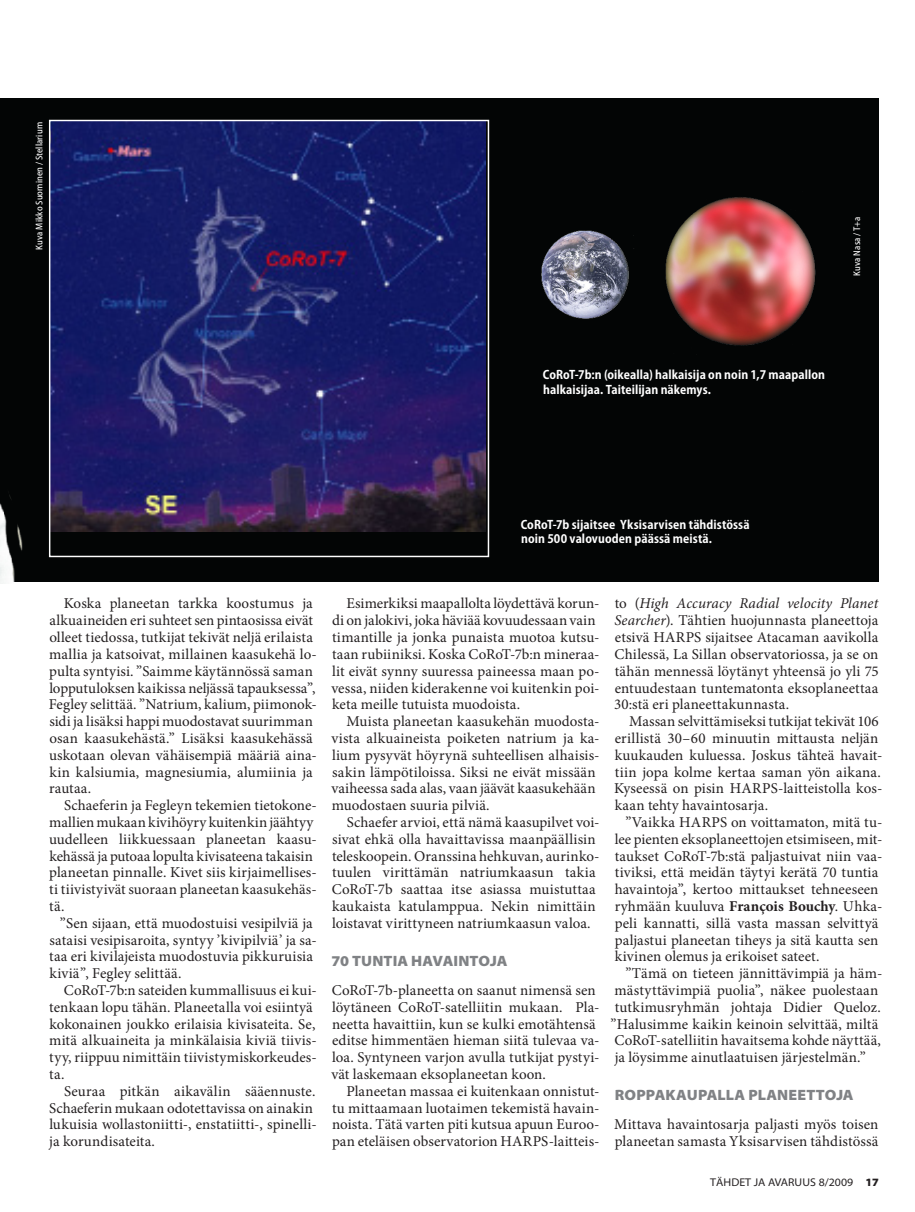
<style>
.page{position:relative;width:915px;height:1212px;background:#fff}
.page>*{position:absolute;margin:0;border:0;box-sizing:border-box;transform-origin:0 0}
.Leipis_Minion___sis{font:15px/16.8px "Minion Pro";letter-spacing:.01em;color:#231f20}
.Leipis_Minion___ei_s{font:15px/16.8px "Minion Pro";letter-spacing:.01em;color:#231f20}
.Väliotsikko{font:900 expanded 15px "Myriad Stars Pro XT";color:#808285}
.Kuvateksti_nega{font:700 13.5px/14.2px "Myriad Stars Pro";letter-spacing:.005em;color:#fff}
.Normaali{font:11.25px "Myriad Stars Pro XT Exp";letter-spacing:.005em;color:#231f20}
.Normaali-2{font:900 expanded 11.25px "Myriad Stars Pro XT";color:#231f20}
.Kuvaaja_nega{font:600 9.75px "Myriad Stars Pro SB";letter-spacing:.015em;color:#fff}
.s1{font-style:italic}
.s2{font-weight:700}
</style>
<div class="page">
<div style="left:0;top:98px;width:878px;height:483px;background:#030505"></div>
<img style="left:51px;top:122px;width:434px;height:410px">
<img style="left:541px;top:197px;width:275px;height:149px">
<img style="left:0;top:495px;width:40px;height:88px">
<p class="Kuvaaja_nega" style="left:33px;top:250px;width:129px;rotate:-90deg">Kuva Mikko Suominen / Stellarium</p>
<p class="Kuvaaja_nega" style="left:850px;top:276px;width:60px;rotate:-90deg">Kuva Nasa / T+a</p>
<p class="Kuvateksti_nega" style="left:542px;top:367px;width:283px">CoRoT-7b:n (oikealla) halkaisija on noin 1,7 maapallon halkaisijaa. Taiteilijan näkemys.</p>
<p class="Kuvateksti_nega" style="left:520px;top:517px;width:230px">CoRoT-7b sijaitsee Yksisarvisen tähdistössä</p>
<p class="Kuvateksti_nega" style="left:521px;top:531px;width:192px">noin 500 valovuoden päässä meistä.</p>
<p class="Leipis_Minion___sis" style="left:49px;top:595px;width:269px;text-indent:15px">Koska planeetan tarkka koostumus ja alkuaineiden eri suhteet sen pintaosissa eivät olleet tiedossa, tutkijat tekivät neljä erilaista mallia ja katsoivat, millainen kaasukehä lo&shy;pulta syntyisi. ”Saimme käytännössä saman lopputuloksen kaikissa neljässä tapauksessa”, Fegley selittää. ”Natrium, kalium, piimonok&shy;sidi ja lisäksi happi muodostavat suurimman osan kaasukehästä.” Lisäksi kaasukehässä uskotaan olevan vähäisempiä määriä aina&shy;kin kalsiumia, magnesiumia, alumiinia ja rautaa.</p>
<p class="Leipis_Minion___sis" style="left:49px;top:797px;width:269px;text-indent:15px">Schaeferin ja Fegleyn tekemien tietokone&shy;mallien mukaan kivihöyry kuitenkin jäähtyy uudelleen liikkuessaan planeetan kaasu&shy;kehässä ja putoaa lopulta kivisateena takaisin planeetan pinnalle. Kivet siis kirjaimellises&shy;ti tiivistyivät suoraan planeetan kaasukehäs&shy;tä.</p>
<p class="Leipis_Minion___sis" style="left:49px;top:914px;width:269px;text-indent:11px">”Sen sijaan, että muodostuisi vesipilviä ja sataisi vesipisaroita, syntyy ’kivipilviä’ ja sa&shy;taa eri kivilajeista muodostuvia pikkuruisia kiviä”, Fegley selittää.</p>
<p class="Leipis_Minion___sis" style="left:49px;top:982px;width:269px;text-indent:15px">CoRoT-7b:n sateiden kummallisuus ei kui&shy;tenkaan lopu tähän. Planeetalla voi esiintyä kokonainen joukko erilaisia kivisateita. Se, mitä alkuaineita ja minkälaisia kiviä tiivis&shy;tyy, riippuu nimittäin tiivistymiskorkeudes&shy;ta.</p>
<p class="Leipis_Minion___sis" style="left:49px;top:1082px;width:269px;text-indent:15px">Seuraa pitkän aikavälin sääennuste.<br>Schaeferin mukaan odotettavissa on ainakin lukuisia wollastoniitti-, enstatiitti-, spinelli&shy;ja korundisateita.</p>
<p class="Leipis_Minion___sis" style="left:331px;top:595px;width:269px;text-indent:15px">Esimerkiksi maapallolta löydettävä korun&shy;di on jalokivi, joka häviää kovuudessaan vain timantille ja jonka punaista muotoa kutsu&shy;taan rubiiniksi. Koska CoRoT-7b:n mineraa&shy;lit eivät synny suuressa paineessa maan po&shy;vessa, niiden kiderakenne voi kuitenkin poi&shy;keta meille tutuista muodoista.</p>
<p class="Leipis_Minion___sis" style="left:331px;top:713px;width:269px;text-indent:15px">Muista planeetan kaasukehän muodosta&shy;vista alkuaineista poiketen natrium ja ka&shy;lium pysyvät höyrynä suhteellisen alhaisis&shy;sakin lämpötiloissa. Siksi ne eivät missään vaiheessa sada alas, vaan jäävät kaasukehään muodostaen suuria pilviä.</p>
<p class="Leipis_Minion___sis" style="left:332px;top:814px;width:269px;text-indent:15px">Schaefer arvioi, että nämä kaasupilvet voi&shy;sivat ehkä olla havaittavissa maanpäällisin teleskoopein. Oranssina hehkuvan, aurinko&shy;tuulen virittämän natriumkaasun takia CoRoT-7b saattaa itse asiassa muistuttaa kaukaista katulamppua. Nekin nimittäin loistavat virittyneen natriumkaasun valoa.</p>
<p class="Väliotsikko" style="left:331px;top:950px;width:177px">70 TUNTIA HAVAINTOJA</p>
<p class="Leipis_Minion___ei_s" style="left:331px;top:982px;width:269px">CoRoT-7b-planeetta on saanut nimensä sen löytäneen CoRoT-satelliitin mukaan. Pla&shy;neetta havaittiin, kun se kulki emotähtensä editse himmentäen hieman siitä tulevaa va&shy;loa. Syntyneen varjon avulla tutkijat pystyi&shy;vät laskemaan eksoplaneetan koon.</p>
<p class="Leipis_Minion___sis" style="left:332px;top:1082px;width:269px;text-align:justify;text-indent:14px">Planeetan massaa ei kuitenkaan onnistut&shy;tu mittaamaan luotaimen tekemistä havain&shy;noista. Tätä varten piti kutsua apuun Euroo&shy;pan eteläisen observatorion HARPS-laitteis-</p>
<p class="Leipis_Minion___sis" style="left:613px;top:595px;width:266px;text-align:justify">to (<span class="s1">High Accuracy Radial velocity Planet Searcher</span>). Tähtien huojunnasta planeettoja etsivä HARPS sijaitsee Atacaman aavikolla Chilessä, La Sillan observatoriossa, ja se on tähän mennessä löytänyt yhteensä jo yli 75 entuudestaan tuntematonta eksoplaneettaa 30:stä eri planeettakunnasta.</p>
<p class="Leipis_Minion___sis" style="left:614px;top:713px;width:269px;text-indent:15px">Massan selvittämiseksi tutkijat tekivät 106 erillistä 30–60 minuutin mittausta neljän kuukauden kuluessa. Joskus tähteä havait&shy;tiin jopa kolme kertaa saman yön aikana.<br>Kyseessä on pisin HARPS-laitteistolla kos&shy;kaan tehty havaintosarja.</p>
<p class="Leipis_Minion___sis" style="left:614px;top:814px;width:269px;text-indent:11px">”Vaikka HARPS on voittamaton, mitä tu&shy;lee pienten eksoplaneettojen etsimiseen, mit&shy;taukset CoRoT-7b:stä paljastuivat niin vaa&shy;tiviksi, että meidän täytyi kerätä 70 tuntia havaintoja”, kertoo mittaukset tehneeseen ryhmään kuuluva <span class="s2">François Bouchy</span>. Uhka&shy;peli kannatti, sillä vasta massan selvittyä paljastui planeetan tiheys ja sitä kautta sen kivinen olemus ja erikoiset sateet.</p>
<p class="Leipis_Minion___sis" style="left:610px;top:965px;width:273px;text-indent:15px">”Tämä on tieteen jännittävimpiä ja häm&shy;mästyttävimpiä puolia”, näkee puolestaan tutkimusryhmän johtaja Didier Queloz. ”Halusimme kaikin keinoin selvittää, miltä CoRoT-satelliitin havaitsema kohde näyttää, ja löysimme ainutlaatuisen järjestelmän.”</p>
<p class="Väliotsikko" style="left:614px;top:1084px;width:240px">ROPPAKAUPALLA PLANEETTOJA</p>
<p class="Leipis_Minion___ei_s" style="left:614px;top:1116px;width:265px">Mittava havaintosarja paljasti myös toisen planeetan samasta Yksisarvisen tähdistössä</p>
<p class="Normaali" style="left:710px;top:1176px;width:144px">TÄHDET JA AVARUUS 8/2009</p>
<p class="Normaali-2" style="left:865px;top:1175px;width:15px">17</p>
</div>
